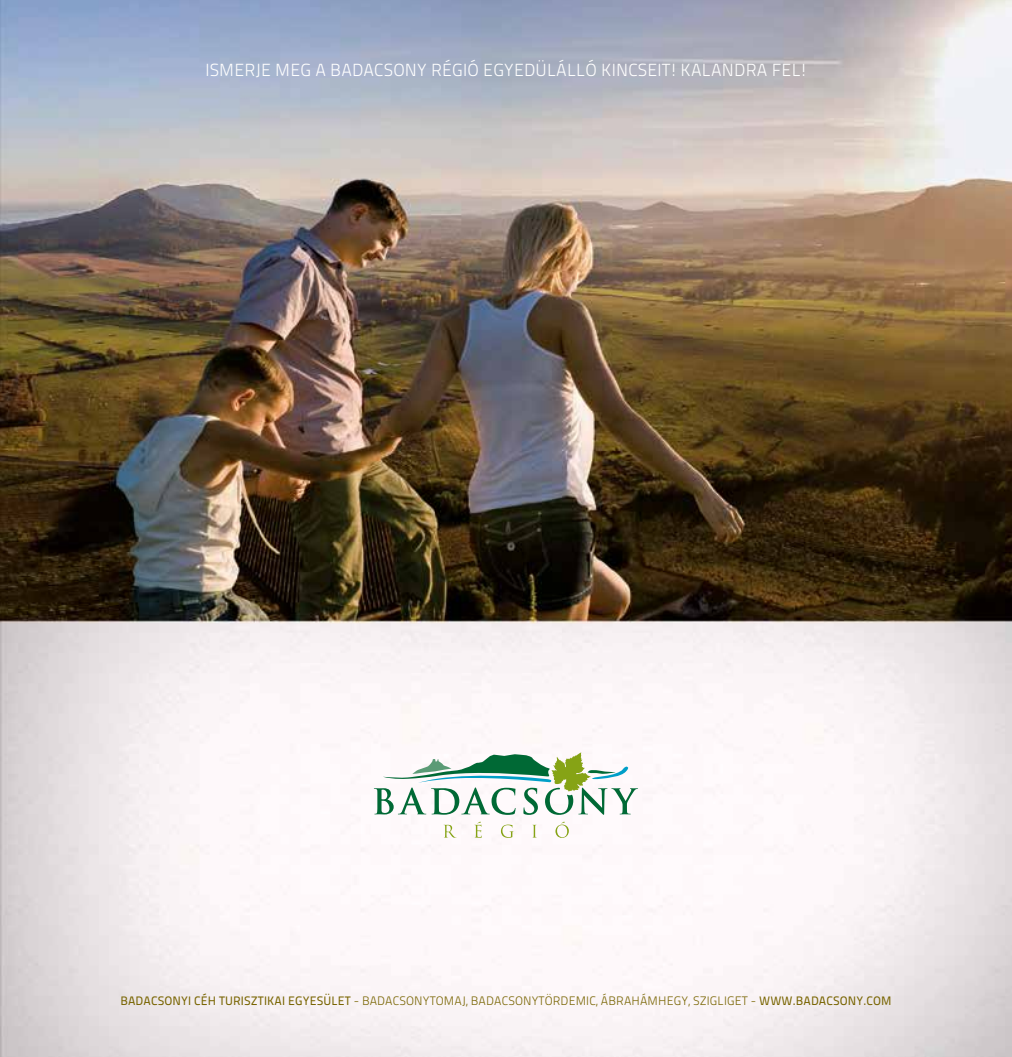
<style>
.page{position:relative;width:1012px;height:1057px;background:#fff}
.page>*{position:absolute;margin:0;border:0;box-sizing:border-box;transform-origin:0 0}
.t1{font:17.5px "Titillium Maps 26 L 250 wt";letter-spacing:.01em;color:#fff}
.t2{font:12.25px "Titillium Maps 26 L 250 wt";letter-spacing:.01em;color:#786400}
.t3{font:12.25px "Titillium Maps 26 L 500 wt";letter-spacing:.01em;color:#786400}
.s1{font-family:"Titillium Maps 26 L 250 wt"}
.s2{font-family:"Titillium Maps 26 L 500 wt"}
</style>
<div class="page">
<img style="left:0;top:0;width:1012px;height:1057px">
<svg style="left:444px;top:825px;width:13px;height:12px"></svg>
<svg style="left:474px;top:821px;width:8px;height:16px"></svg>
<svg style="left:501px;top:824px;width:13px;height:14px"></svg>
<svg style="left:532px;top:825px;width:5px;height:12px"></svg>
<svg style="left:555px;top:821px;width:14px;height:17px"></svg>
<svg style="left:374px;top:752px;width:264px;height:63px"></svg>
<p class="t1" style="left:205px;top:57px;width:603px">ISMERJE MEG A BADACSONY RÉGIÓ EGYEDÜLÁLLÓ KI NCSEIT! KALANDRA FEL!</p>
<p class="t3" style="left:120px;top:991px;width:258px">BADACSONYI CÉH TURISZTIKAI EGYESÜLET <span class="s1">- BADACSONYTOMAJ</span></p>
<p class="t2" style="left:466px;top:991px;width:22px">, BADACSONYT</p>
<p class="t2" style="left:545px;top:991px;width:17px">ÖRDEM</p>
<p class="t2" style="left:586px;top:991px;width:218px">IC, ÁBRAHÁMHEGY, SZIGLIGET - <span class="s2">WWW.BADACSONY</span></p>
<p class="t3" style="left:863px;top:991px;width:30px">.COM</p>
</div>
